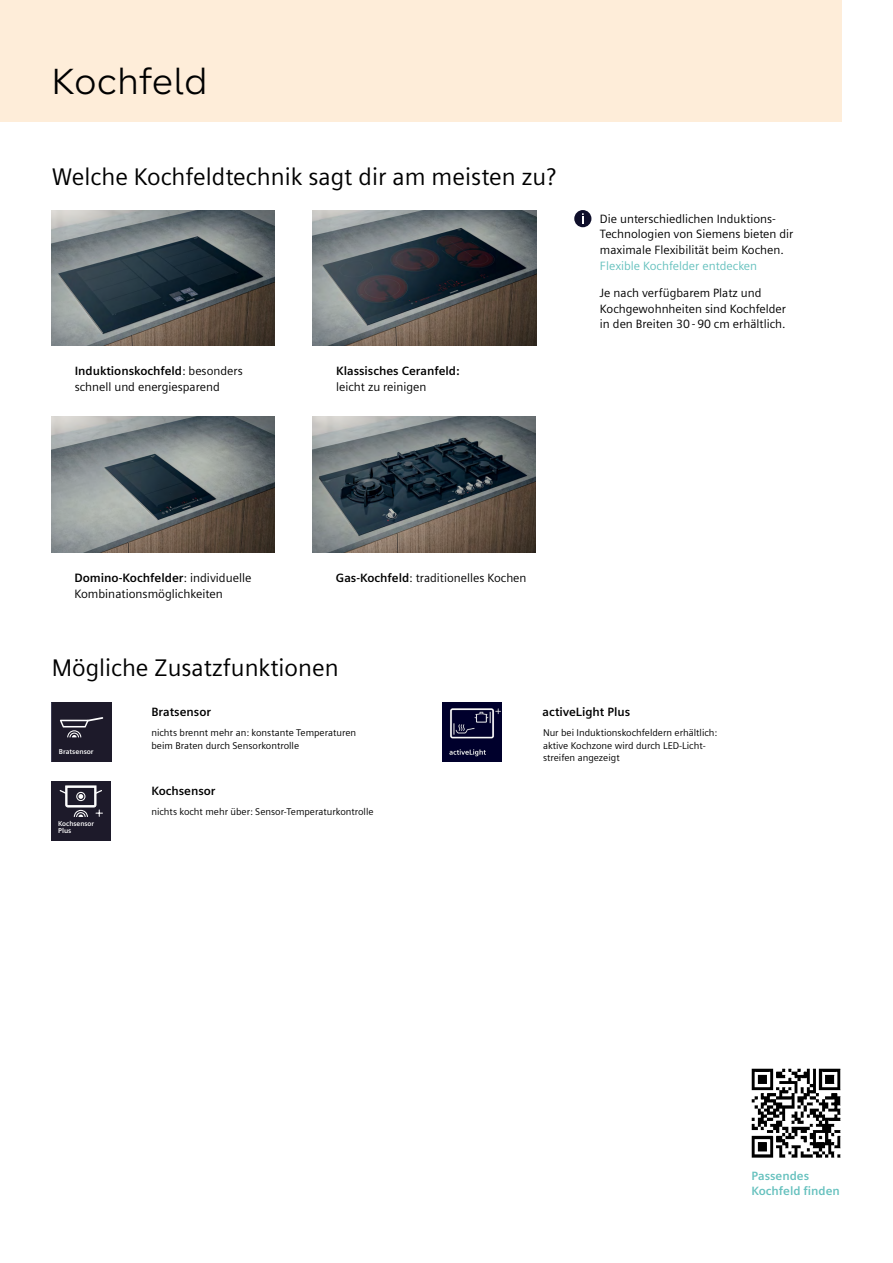
<style>
.page{position:relative;width:893px;height:1263px;background:#fff}
.page>*{position:absolute;margin:0;border:0;box-sizing:border-box;transform-origin:0 0}
._01__Headline_H1__30{font:36px "Siemens Progress";color:#000}
._01__Headline_H2__16{font:24px "Siemens Sans";color:#000}
._08__Table_body_text{font:12.15px/15.8px "Siemens Sans";color:#000}
._08__Table_body_text-2{font:12px/15.6px "Siemens Sans";color:#000}
._08__Table_body_text-3{font:700 12px/15.6px "Siemens Sans";color:#000}
._08__Table_body_text-4{font:700 12px/15.6px "Siemens Sans";color:#66c1be}
.Table_bodytext_6pt{font:9.75px/12.8px "Siemens Sans";color:#000}
.t1{font:700 7.2px "Siemens Sans";color:#fff}
.t2{font:700 7.05px/7.1px "Siemens Sans";color:#fff;scale:.96 1}
.t3{font:700 7.05px "Siemens Sans";color:#fff}
.s1{font-weight:700}
.s2{font-weight:400}
.s3{color:#66c1be}
</style>
<div class="page">
<div style="left:0;top:0;width:842px;height:121px;background:#feedd9"></div>
<img style="left:51px;top:210px;width:224px;height:136px">
<img style="left:313px;top:210px;width:223px;height:136px">
<img style="left:51px;top:417px;width:223px;height:135px">
<img style="left:313px;top:417px;width:223px;height:135px">
<div style="left:574px;top:210px;width:17px;height:17px;background:#0f0f2b;border-radius:50%"></div>
<svg style="left:582px;top:213px;width:2px;height:11px"></svg>
<svg style="left:52px;top:702px;width:59px;height:60px;background:#272433"></svg>
<svg style="left:51px;top:781px;width:60px;height:59px;background:#33303f"></svg>
<img style="left:442px;top:702px;width:60px;height:60px">
<img style="left:751px;top:1068px;width:89px;height:89px">
<p class="_01__Headline_H1__30" style="left:51px;top:58px;width:158px">Kochfeld</p>
<p class="_01__Headline_H2__16" style="left:52px;top:163px;width:506px">Welche Kochfeldtechnik sagt dir am meisten zu?</p>
<p class="_08__Table_body_text-2" style="left:75px;top:364px;width:170px"><span class="s1">Induktionskochfeld</span>: besonders schnell und energiesparend</p>
<p class="_08__Table_body_text-3" style="left:336px;top:364px;width:125px">Klassisches Ceranfeld: <span class="s2">leicht zu reinigen</span></p>
<p class="_08__Table_body_text-2" style="left:600px;top:211px;width:195px">Die unterschiedlichen Induktions-Technologien von Siemens bieten dir maximale Flexibilität beim Kochen.<br><span class="s3">Flexible Kochfelder entdecken</span></p>
<p class="_08__Table_body_text-2" style="left:600px;top:285px;width:188px">Je nach verfügbarem Platz und<br>Kochgewohnheiten sind Kochfelder in den Breiten 30 - 90 cm erhältlich.</p>
<p class="_08__Table_body_text" style="left:74px;top:570px;width:179px"><span class="s1">Domino-Kochfelder</span>: individuelle<br>Kombinationsmöglichkeiten</p>
<p class="_08__Table_body_text-2" style="left:336px;top:570px;width:192px"><span class="s1">Gas-Kochfeld</span>: traditionelles Kochen</p>
<p class="_01__Headline_H2__16" style="left:52px;top:655px;width:288px">Mögliche Zusatzfunktionen</p>
<p class="_08__Table_body_text-3" style="left:151px;top:704px;width:61px">Bratsensor</p>
<p class="t1" style="left:60px;top:748px;width:43px">Dampfgaren</p>
<p class="Table_bodytext_6pt" style="left:151px;top:726px;width:206px">nichts brennt mehr an: konstante Temperaturen beim Braten durch Sensorkontrolle</p>
<p class="t3" style="left:59px;top:748px;width:36px">Bratsensor</p>
<p class="t2" style="left:58px;top:820px;width:39px">Kochsensor<br>Plus</p>
<p class="_08__Table_body_text-3" style="left:151px;top:783px;width:66px">Kochsensor</p>
<p class="Table_bodytext_6pt" style="left:151px;top:805px;width:224px">nichts kocht mehr über: Sensor-Temperaturkontrolle</p>
<p class="_08__Table_body_text-3" style="left:543px;top:704px;width:89px">activeLight Plus</p>
<p class="Table_bodytext_6pt" style="left:543px;top:726px;width:176px">Nur bei Induktionskochfeldern erhältlich: aktive Kochzone wird durch LED-Licht&shy;streifen angezeigt</p>
<p class="_08__Table_body_text-4" style="left:751px;top:1168px;width:90px">Passendes<br>Kochfeld finden</p>
</div>
